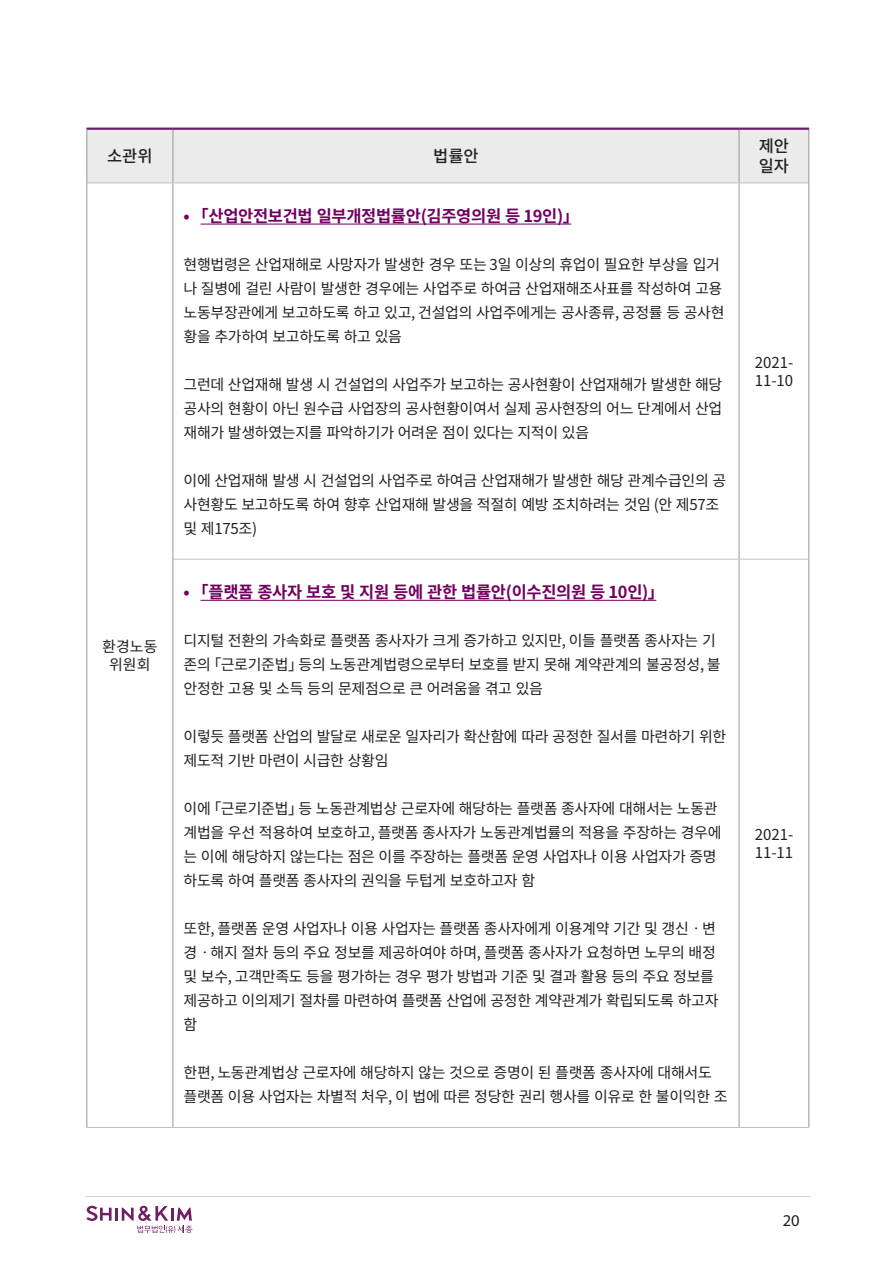
<style>
.page{position:relative;width:893px;height:1263px;background:#fff}
.page>*{position:absolute;margin:0;border:0;box-sizing:border-box;transform-origin:0 0}
.t1{font:700 16.5px "Noto Sans CJ Kkr";letter-spacing:-.02em;color:#720062}
.t2{font:500 16.5px "Noto Sans CJ Kkr";color:#231f20}
.t3{font:16.5px "Myriad Pro";color:#231f20}
.t4{font:15px/24px "Noto Sans CJ Kkr";letter-spacing:-.02em;color:#231f20}
</style>
<div class="page">
<svg style="left:86px;top:1206px;width:107px;height:27px"></svg>
<hr style="left:85px;top:1196px;width:726px;height:1px;background:#d2d2d2">
<div style="left:87px;top:130px;width:721px;height:53px;background:#ebebec"></div>
<hr style="left:173px;top:559px;width:566px;height:1px;background:#bfbfbf">
<hr style="left:86px;top:1127px;width:87px;height:1px;background:#bfbfbf">
<hr style="left:173px;top:1127px;width:566px;height:1px;background:#bfbfbf">
<hr style="left:739px;top:1127px;width:70px;height:1px;background:#bfbfbf">
<hr style="left:86px;top:128px;width:87px;height:2px;background:#6a2068">
<hr style="left:173px;top:128px;width:566px;height:2px;background:#6a2068">
<hr style="left:739px;top:128px;width:70px;height:2px;background:#6a2068">
<hr style="left:86px;top:130px;width:1px;height:53px;background:#939598">
<hr style="left:173px;top:130px;width:1px;height:53px;background:#939598">
<hr style="left:739px;top:130px;width:1px;height:53px;background:#939598">
<hr style="left:808px;top:130px;width:1px;height:53px;background:#939598">
<hr style="left:86px;top:183px;width:1px;height:376px;background:#939598">
<hr style="left:173px;top:183px;width:1px;height:376px;background:#939598">
<hr style="left:739px;top:183px;width:1px;height:376px;background:#939598">
<hr style="left:808px;top:183px;width:1px;height:376px;background:#939598">
<hr style="left:86px;top:559px;width:1px;height:568px;background:#939598">
<hr style="left:173px;top:559px;width:1px;height:568px;background:#939598">
<hr style="left:739px;top:559px;width:1px;height:568px;background:#939598">
<hr style="left:808px;top:559px;width:1px;height:568px;background:#939598">
<hr style="left:87px;top:183px;width:86px;height:1px;background:#bfbfbf">
<hr style="left:173px;top:183px;width:566px;height:1px;background:#bfbfbf">
<hr style="left:739px;top:183px;width:69px;height:1px;background:#bfbfbf">
<hr style="left:739px;top:559px;width:69px;height:1px;background:#bfbfbf">
<hr style="left:201px;top:224px;width:370px;height:1px;background:#720062">
<hr style="left:201px;top:600px;width:455px;height:1px;background:#720062">
<p class="t2" style="left:107px;top:147px;width:47px">소관위</p>
<p class="t2" style="left:433px;top:147px;width:47px">법률안</p>
<p class="t4" style="left:102px;top:635px;width:57px">환경노동</p>
<p class="t4" style="left:109px;top:653px;width:43px">위원회</p>
<p class="t1" style="left:184px;top:206px;width:397px">• ｢산업안전보건법 일부개정법률안(김주영의원 등 19인)」</p>
<p class="t4" style="left:184px;top:252px;width:542px">현행법령은 산업재해로 사망자가 발생한 경우 또는 3일 이상의 휴업이 필요한 부상을 입거 나 질병에 걸린 사람이 발생한 경우에는 사업주로 하여금 산업재해조사표를 작성하여 고용 노동부장관에게 보고하도록 하고 있고, 건설업의 사업주에게는 공사종류, 공정률 등 공사현 황을 추가하여 보고하도록 하고 있음</p>
<p class="t4" style="left:184px;top:372px;width:540px;text-align:justify">그런데 산업재해 발생 시 건설업의 사업주가 보고하는 공사현황이 산업재해가 발생한 해당 공사의 현황이 아닌 원수급 사업장의 공사현황이여서 실제 공사현장의 어느 단계에서 산업 재해가 발생하였는지를 파악하기가 어려운 점이 있다는 지적이 있음</p>
<p class="t4" style="left:184px;top:468px;width:544px">이에 산업재해 발생 시 건설업의 사업주로 하여금 산업재해가 발생한 해당 관계수급인의 공 사현황도 보고하도록 하여 향후 산업재해 발생을 적절히 예방 조치하려는 것임 (안 제57조 및 제175조)</p>
<p class="t1" style="left:184px;top:582px;width:482px">• ｢플랫폼 종사자 보호 및 지원 등에 관한 법률안(이수진의원 등 10인)」</p>
<p class="t4" style="left:184px;top:629px;width:539px">디지털 전환의 가속화로 플랫폼 종사자가 크게 증가하고 있지만, 이들 플랫폼 종사자는 기 존의 「근로기준법」등의 노동관계법령으로부터 보호를 받지 못해 계약관계의 불공정성, 불 안정한 고용 및 소득 등의 문제점으로 큰 어려움을 겪고 있음</p>
<p class="t4" style="left:184px;top:725px;width:544px">이렇듯 플랫폼 산업의 발달로 새로운 일자리가 확산함에 따라 공정한 질서를 마련하기 위한 제도적 기반 마련이 시급한 상황임</p>
<p class="t4" style="left:184px;top:797px;width:539px">이에 「근로기준법」등 노동관계법상 근로자에 해당하는 플랫폼 종사자에 대해서는 노동관 계법을 우선 적용하여 보호하고, 플랫폼 종사자가 노동관계법률의 적용을 주장하는 경우에 는 이에 해당하지 않는다는 점은 이를 주장하는 플랫폼 운영 사업자나 이용 사업자가 증명 하도록 하여 플랫폼 종사자의 권익을 두텁게 보호하고자 함</p>
<p class="t4" style="left:184px;top:917px;width:536px">또한, 플랫폼 운영 사업자나 이용 사업자는 플랫폼 종사자에게 이용계약 기간 및 갱신ㆍ변 경ㆍ해지 절차 등의 주요 정보를 제공하여야 하며, 플랫폼 종사자가 요청하면 노무의 배정 및 보수, 고객만족도 등을 평가하는 경우 평가 방법과 기준 및 결과 활용 등의 주요 정보를 제공하고 이의제기 절차를 마련하여 플랫폼 산업에 공정한 계약관계가 확립되도록 하고자 함</p>
<p class="t4" style="left:184px;top:1061px;width:545px">한편, 노동관계법상 근로자에 해당하지 않는 것으로 증명이 된 플랫폼 종사자에 대해서도 플랫폼 이용 사업자는 차별적 처우, 이 법에 따른 정당한 권리 행사를 이유로 한 불이익한 조</p>
<p class="t2" style="left:759px;top:137px;width:32px">제안</p>
<p class="t2" style="left:759px;top:157px;width:32px">일자</p>
<p class="t4" style="left:755px;top:351px;width:40px">2021-</p>
<p class="t4" style="left:755px;top:369px;width:40px">11-10</p>
<p class="t4" style="left:755px;top:823px;width:40px">2021-</p>
<p class="t4" style="left:755px;top:841px;width:40px">11-11</p>
<p class="t3" style="left:783px;top:1210px;width:18px">20</p>
</div>
